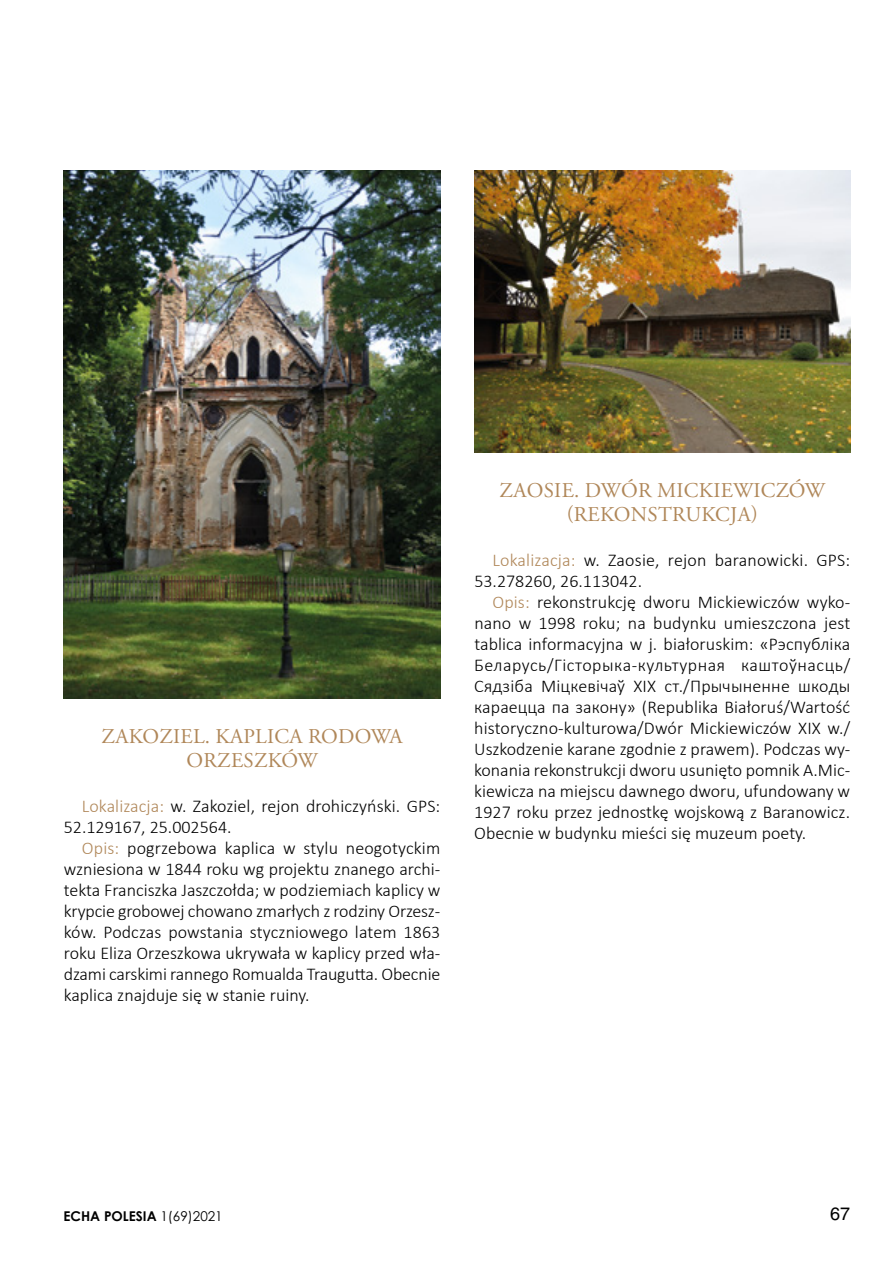
<style>
.page{position:relative;width:893px;height:1263px;background:#fff}
.page>*{position:absolute;margin:0;border:0;box-sizing:border-box;transform-origin:0 0}
.t1{font:21px/24px "Adobe Garamond Pro";letter-spacing:.015em;color:#b08759;text-align:center}
.t2{font:300 18px/21px "Calibri";color:#000}
.t3{font:18px "A1010 Helvetika TYGRA";color:#000}
.t4{font:700 13.5px "Century Gothic";color:#000}
.s1{color:#b08759}
.s2{font-weight:400}
</style>
<div class="page">
<img style="left:64px;top:170px;width:376px;height:528px">
<img style="left:474px;top:170px;width:376px;height:282px">
<p class="t1" style="left:101px;top:725px;width:303px">ZAKOZIEL. KAPLICA RODOWA<br>ORZESZKÓW</p>
<p class="t2" style="left:64px;top:796px;width:378px;text-indent:18px"><span class="s1">Lokalizacja:</span> w. Zakoziel, rejon drohiczyński. GPS:<br>52.129167, 25.002564.</p>
<p class="t2" style="left:64px;top:838px;width:378px;text-align:justify;text-indent:18px"><span class="s1">Opis:</span> pogrzebowa kaplica w stylu neogotyckim wzniesiona w 1844 roku wg projektu znanego archi&shy;tekta Franciszka Jaszczołda; w podziemiach kaplicy w krypcie grobowej chowano zmarłych z rodziny Orzesz&shy;ków. Podczas powstania styczniowego latem 1863 roku Eliza Orzeszkowa ukrywała w kaplicy przed wła&shy;dzami carskimi rannego Romualda Traugutta. Obecnie kaplica znajduje się w stanie ruiny.</p>
<p class="t1" style="left:500px;top:479px;width:327px">ZAOSIE. DWÓR MICKIEWICZÓW (REKONSTRUKCJA)</p>
<p class="t2" style="left:474px;top:549px;width:377px;text-indent:18px"><span class="s1">Lokalizacja:</span> w. Zaosie, rejon baranowicki. GPS:<br>53.278260, 26.113042.</p>
<p class="t2" style="left:474px;top:591px;width:377px;text-align:justify;text-indent:18px"><span class="s1">Opis:</span> rekonstrukcję dworu Mickiewiczów wyko&shy;nano w 1998 roku; na budynku umieszczona jest tablica informacyjna w j. białoruskim: «Рэспублiка Беларусь/Гiсторыка-культурная каштоўнасць/ Сядзiба Мiцкевiчаў XIX ст./Прычыненне шкоды караецца па закону» (Republika Białoruś/Wartość historyczno-kulturowa/Dwór Mickiewiczów XIX w./ Uszkodzenie karane zgodnie z prawem). Podczas wy&shy;konania rekonstrukcji dworu usunięto pomnik A.Mic&shy;kiewicza na miejscu dawnego dworu, ufundowany w 1927 roku przez jednostkę wojskową z Baranowicz.<br>Obecnie w budynku mieści się muzeum poety.</p>
<p class="t4" style="left:64px;top:1205px;width:161px">ECHA POLESIA <span class="s2">1(69)2021</span></p>
<p class="t3" style="left:830px;top:1204px;width:22px">67</p>
</div>
